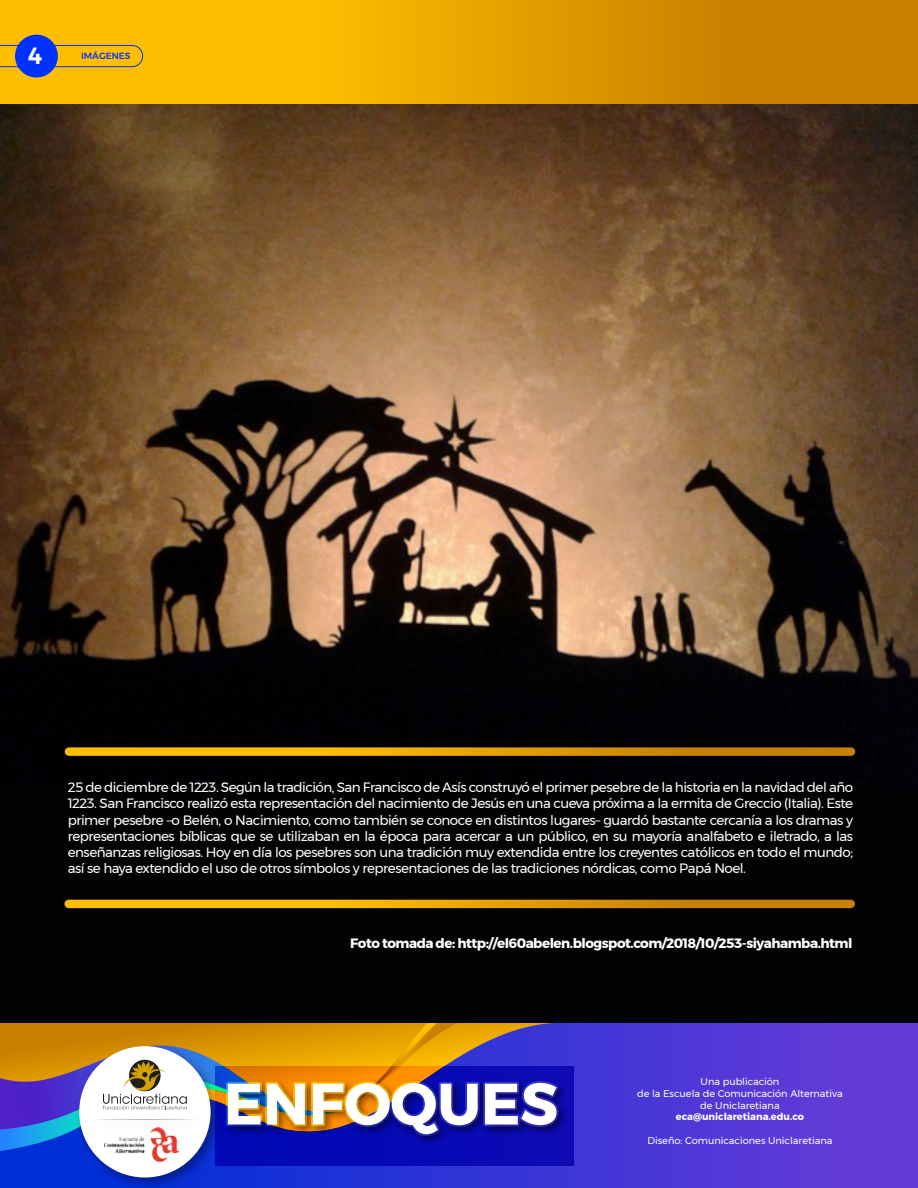
<style>
.page{position:relative;width:918px;height:1188px;background:#fff}
.page>*{position:absolute;margin:0;border:0;box-sizing:border-box;transform-origin:0 0}
.t1{font:700 58.2px "Montserrat";color:#fff}
.t2{font:600 23.4px "Montserrat";color:#fff}
.t3{font:13.5px/16.2px "Montserrat";letter-spacing:-.035em;color:#fff;text-align:justify}
.t4{font:700 13.5px "Montserrat";letter-spacing:-.035em;color:#fff}
.t5{font:9.75px/11.7px "Montserrat";color:#fff;text-align:center}
.t6{font:700 9.75px "Montserrat";color:#fff}
.t7{font:500 9px "Montserrat";color:#0032ff}
</style>
<div class="page">
<svg style="left:0;top:1023px;width:918px;height:165px;background:#4b37d6"></svg>
<img style="left:226px;top:1067px;width:347px;height:99px">
<div style="left:226px;top:1069px;width:345px;height:95px;background:#070ab5"></div>
<img style="left:71px;top:1151px;width:155px;height:37px">
<div style="left:79px;top:1046px;width:132px;height:132px;background:#fff;border-radius:50%"></div>
<svg style="left:0;top:1023px;width:561px;height:128px;background:#896e6e"></svg>
<img style="left:104px;top:1128px;width:75px;height:33px">
<div style="left:0;top:0;width:918px;height:105px;background:linear-gradient(to right,#ffcd00,#c17900)"></div>
<svg style="left:0;top:45px;width:143px;height:22px;background:#e8b116"></svg>
<div style="left:15px;top:35px;width:43px;height:43px;background:#0032ff;border-radius:50%"></div>
<img style="left:0;top:105px;width:918px;height:680px">
<div style="left:0;top:785px;width:918px;height:238px;background:#030305"></div>
<svg style="left:65px;top:747px;width:790px;height:9px;background:#d89900"></svg>
<svg style="left:64px;top:900px;width:791px;height:8px;background:#e6a200"></svg>
<h2 class="t2" style="left:28px;top:37px;width:16px">4</h2>
<p class="t7" style="left:81px;top:49px;width:51px">IMÁGENES</p>
<p class="t3" style="left:68px;top:779px;width:787px">25 de diciembre de 1223. Según la tradición, San Francisco de Asís construyó el primer pesebre de la historia en la navidad del año 1223. San Francisco realizó esta representación del nacimiento de Jesús en una cueva próxima a la ermita de Greccio (Italia). Este primer pesebre –o Belén, o Nacimiento, como también se conoce en distintos lugares– guardó bastante cercanía a los dramas y representaciones bíblicas que se utilizaban en la época para acercar a un público, en su mayoría analfabeto e iletrado, a las enseñanzas religiosas. Hoy en día los pesebres son una tradición muy extendida entre los creyentes católicos en todo el mundo; así se haya extendido el uso de otros símbolos y representaciones de las tradiciones nórdicas, como Papá Noel.</p>
<p class="t4" style="left:350px;top:933px;width:504px">Foto tomada de: http://el60abelen.blogspot.com/2018/10/253-siyahamba.html</p>
<h1 class="t1" style="left:224px;top:1057px;width:336px">ENFOQUES</h1>
<p class="t5" style="left:637px;top:1076px;width:207px">Una publicación<br>de la Escuela de Comunicación Alternativa de Uniclaretiana</p>
<p class="t6" style="left:676px;top:1109px;width:130px">eca@uniclaretiana.edu.co</p>
<p class="t5" style="left:647px;top:1134px;width:187px">Diseño: Comunicaciones Uniclaretiana</p>
</div>
